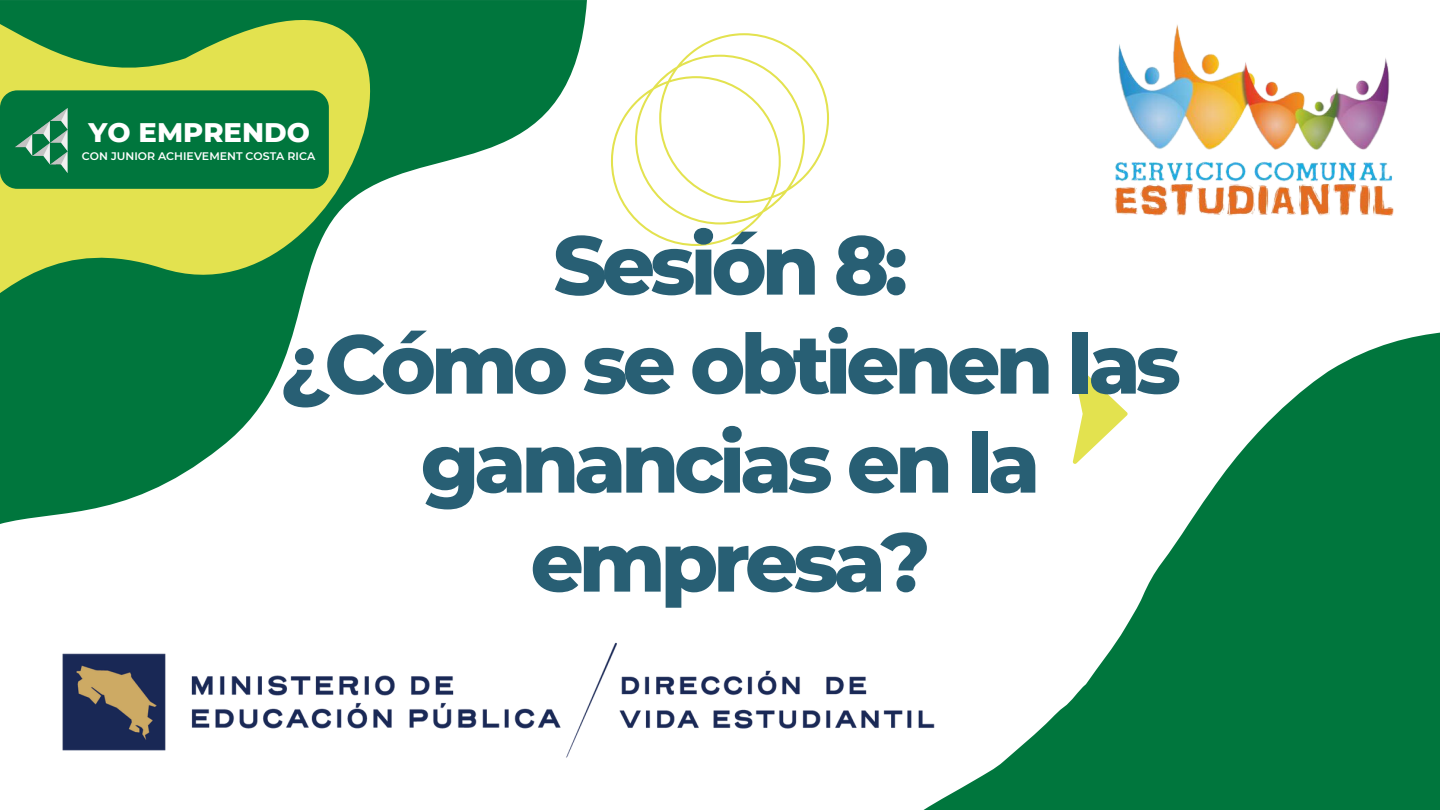
<style>
.page{position:relative;width:1440px;height:810px;background:#fff}
.page>*{position:absolute;margin:0;border:0;box-sizing:border-box;transform-origin:0 0}
.t1{font:800 83px/99px "Montserrat";letter-spacing:-.06em;color:#285f74;text-align:center}
.t2{font:800 27.4px "Montserrat";color:#fff}
.t3{font:600 11px "Montserrat";color:#fff}
</style>
<div class="page">
<svg style="left:0;top:0;width:587px;height:510px"></svg>
<svg style="left:1036px;top:332px;width:404px;height:478px;fill:#00763d"></svg>
<svg style="left:0;top:0;width:496px;height:472px"></svg>
<svg style="left:611px;top:33px;width:218px;height:213px"></svg>
<svg style="left:1073px;top:364px;width:54px;height:100px"></svg>
<div style="left:0;top:90px;width:329px;height:99px;background:#00763d;border-radius:17px"></div>
<img style="left:15px;top:108px;width:53px;height:65px">
<img style="left:1115px;top:24px;width:279px;height:192px">
<img style="left:0;top:510px;width:1036px;height:300px">
<p class="t2" style="left:88px;top:115px;width:223px">YO EMPRENDO</p>
<h2 class="t3" style="left:82px;top:149px;width:235px">CON JUNIOR ACHIEVEMENT COSTA RICA</h2>
<p class="t1" style="left:280px;top:215px;width:903px">Sesión 8:<br>¿Cómo se obtienen las ganancias en la empresa?</p>
</div>
